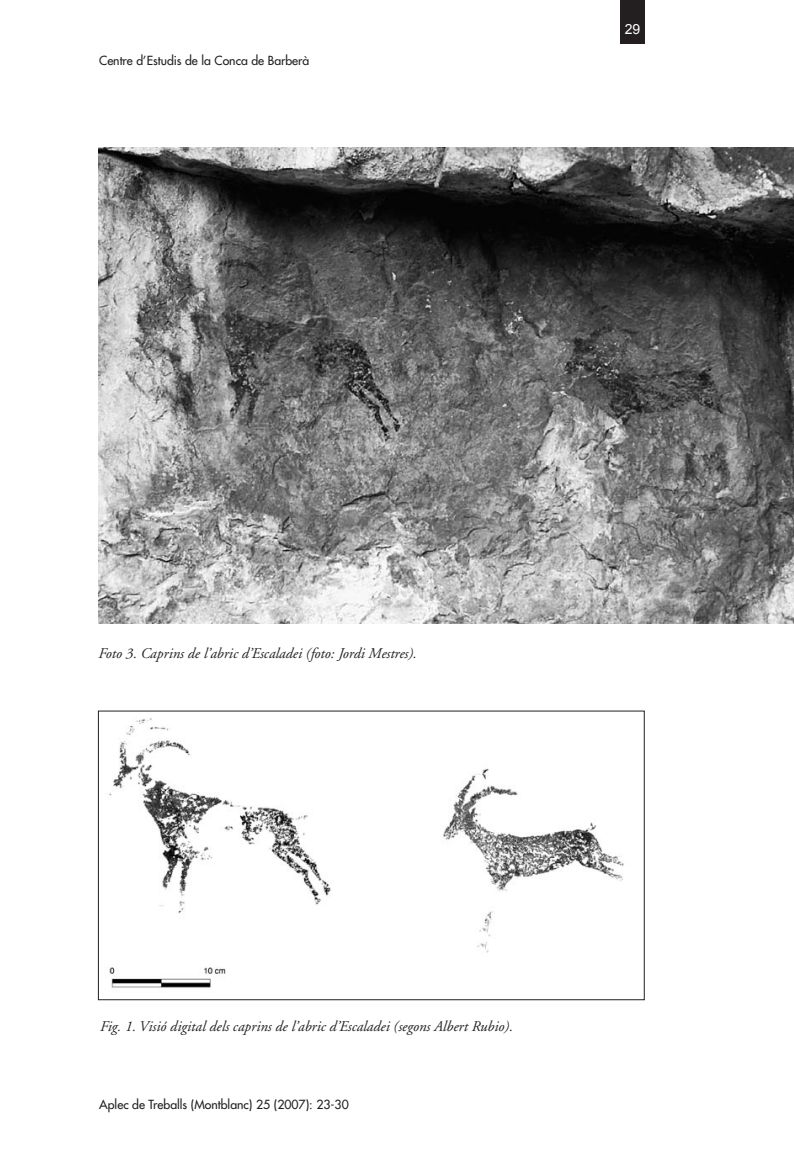
<style>
.page{position:relative;width:794px;height:1166px;background:#fff}
.page>*{position:absolute;margin:0;border:0;box-sizing:border-box;transform-origin:0 0}
.t1{font:italic 14.88px "Adobe Garamond";color:#231f20}
.t2{font:14px "Arial";color:#fff}
.t3{font:12.25px "Futura";color:#231f20}
</style>
<div class="page">
<div style="left:620px;top:0;width:25px;height:44px;background:#231f20"></div>
<img style="left:98px;top:147px;width:696px;height:477px">
<img style="left:108px;top:718px;width:516px;height:271px">
<div style="left:98px;top:711px;width:546px;height:289px;border:1px solid #231f20"></div>
<p class="t3" style="left:99px;top:53px;width:212px">Centre d’Estudis de la Conca de Barberà</p>
<p class="t2" style="left:625px;top:21px;width:17px">29</p>
<p class="t1" style="left:98px;top:646px;width:320px">Foto 3. Caprins de l’abric d’Escaladei (foto: Jordi Mestres).</p>
<p class="t1" style="left:100px;top:1018px;width:414px">Fig. 1. Visió digital dels caprins de l’abric d’Escaladei (segons Albert Rubio).</p>
<p class="t3" style="left:99px;top:1096px;width:251px">Aplec de Treballs (Montblanc) 25 (2007): 23-30</p>
</div>
